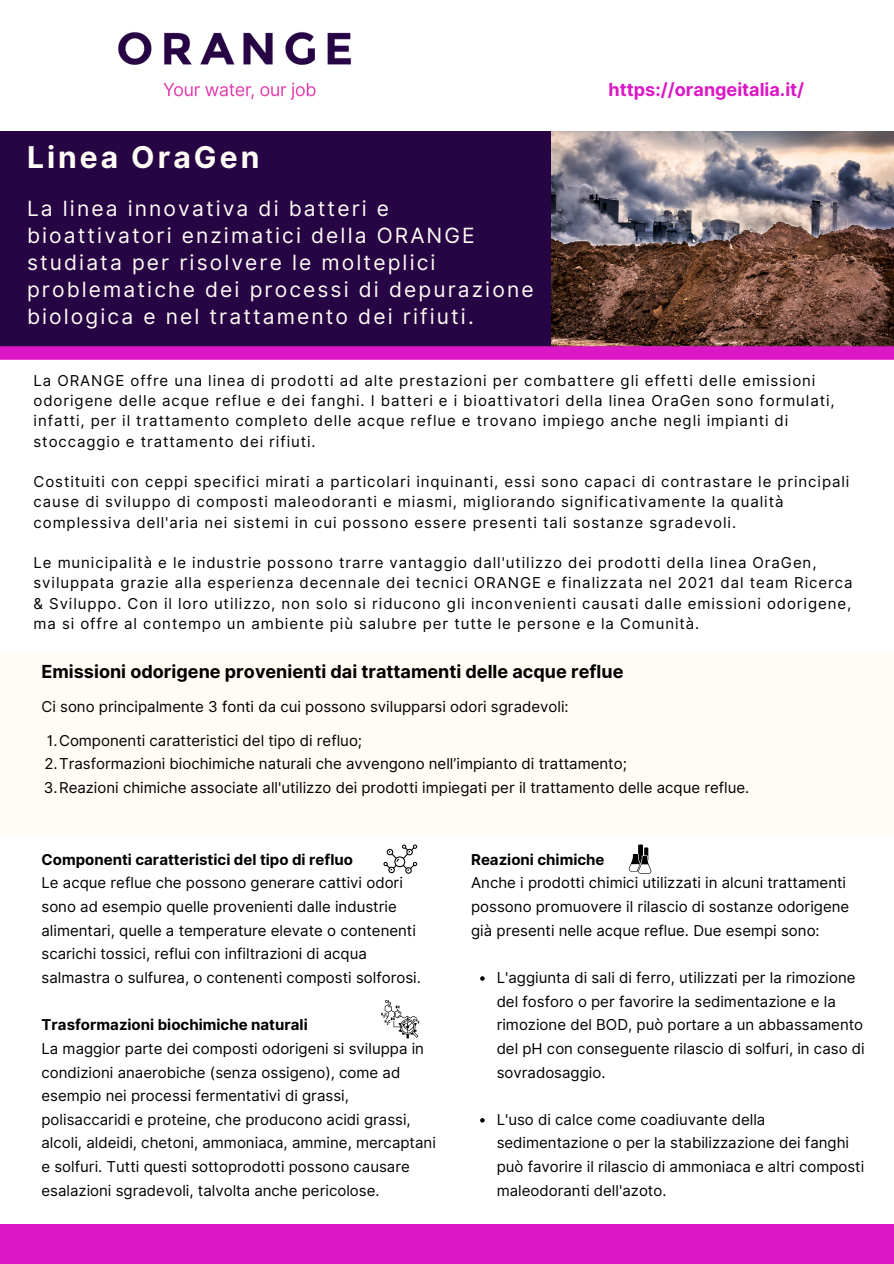
<style>
.page{position:relative;width:894px;height:1264px;background:#fff}
.page>*{position:absolute;margin:0;border:0;box-sizing:border-box;transform-origin:0 0}
.t1{font:700 30px "Inter";letter-spacing:.1em;color:#fffbf5}
.t2{font:21px/27px "Inter";letter-spacing:.1em;color:#fffbf5}
.t3{font:700 18px "Inter";color:#000}
.t4{font:700 18px "Inter";color:#dc17c6}
.t5{font:15px/23.7px "Inter";color:#000}
.t6{font:15px/20.2px "Inter";letter-spacing:.06em;color:#000}
.t7{font:700 15px "Inter";color:#000}
</style>
<div class="page">
<img style="left:550px;top:132px;width:343px;height:214px">
<div style="left:0;top:131px;width:550px;height:222px;background:#270444"></div>
<div style="left:0;top:346px;width:893px;height:14px;background:#dc17c6"></div>
<div style="left:0;top:1224px;width:893px;height:39px;background:#dc17c6"></div>
<div style="left:0;top:652px;width:893px;height:184px;background:#fffbf5"></div>
<svg style="left:480px;top:976px;width:4px;height:4px"></svg>
<svg style="left:480px;top:1118px;width:4px;height:4px"></svg>
<svg style="left:383px;top:844px;width:34px;height:29px"></svg>
<svg style="left:381px;top:1000px;width:38px;height:38px"></svg>
<svg style="left:628px;top:844px;width:23px;height:29px"></svg>
<img style="left:118px;top:32px;width:233px;height:68px">
<p class="t1" style="left:27px;top:139px;width:234px">Linea OraGen</p>
<p class="t2" style="left:27px;top:195px;width:508px">La linea innovativa di batteri e bioattivatori enzimatici della ORANGE studiata per risolvere le molteplici problematiche dei processi di depurazione biologica e nel trattamento dei rifiuti.</p>
<p class="t4" style="left:608px;top:78px;width:197px">https://orangeitalia.it/</p>
<p class="t6" style="left:34px;top:370px;width:802px">La ORANGE offre una linea di prodotti ad alte prestazioni per combattere gli effetti delle emissioni odorigene delle acque reflue e dei fanghi. I batteri e i bioattivatori della linea OraGen sono formulati, infatti, per il trattamento completo delle acque reflue e trovano impiego anche negli impianti di stoccaggio e trattamento dei rifiuti.</p>
<p class="t6" style="left:34px;top:471px;width:817px">Costituiti con ceppi specifici mirati a particolari inquinanti, essi sono capaci di contrastare le principali cause di sviluppo di composti maleodoranti e miasmi, migliorando significativamente la qualità complessiva dell'aria nei sistemi in cui possono essere presenti tali sostanze sgradevoli.</p>
<p class="t6" style="left:34px;top:552px;width:820px">Le municipalità e le industrie possono trarre vantaggio dall'utilizzo dei prodotti della linea OraGen, sviluppata grazie alla esperienza decennale dei tecnici ORANGE e finalizzata nel 2021 dal team Ricerca &amp; Sviluppo. Con il loro utilizzo, non solo si riducono gli inconvenienti causati dalle emissioni odorigene, ma si offre al contempo un ambiente più salubre per tutte le persone e la Comunità.</p>
<p class="t3" style="left:41px;top:661px;width:583px">Emissioni odorigene provenienti dai trattamenti delle acque reflue</p>
<p class="t5" style="left:41px;top:694px;width:528px">Ci sono principalmente 3 fonti da cui possono svilupparsi odori sgradevoli:</p>
<p class="t5" style="left:47px;top:728px;width:317px">1.Componenti caratteristici del tipo di refluo;</p>
<p class="t5" style="left:44px;top:752px;width:584px">2.Trasformazioni biochimiche naturali che avvengono nell’impianto di trattamento;</p>
<p class="t5" style="left:44px;top:775px;width:706px">3.Reazioni chimiche associate all'utilizzo dei prodotti impiegati per il trattamento delle acque reflue.</p>
<p class="t7" style="left:41px;top:850px;width:313px">Componenti caratteristici del tipo di refluo</p>
<p class="t5" style="left:41px;top:871px;width:381px">Le acque reflue che possono generare cattivi odori sono ad esempio quelle provenienti dalle industrie alimentari, quelle a temperature elevate o contenenti scarichi tossici, reflui con infiltrazioni di acqua salmastra o sulfurea, o contenenti composti solforosi.</p>
<p class="t7" style="left:41px;top:1015px;width:268px">Trasformazioni biochimiche naturali</p>
<p class="t5" style="left:41px;top:1036px;width:396px">La maggior parte dei composti odorigeni si sviluppa in condizioni anaerobiche (senza ossigeno), come ad esempio nei processi fermentativi di grassi, polisaccaridi e proteine, che producono acidi grassi, alcoli, aldeidi, chetoni, ammoniaca, ammine, mercaptani e solfuri. Tutti questi sottoprodotti possono causare esalazioni sgradevoli, talvolta anche pericolose.</p>
<p class="t7" style="left:471px;top:850px;width:135px">Reazioni chimiche</p>
<p class="t5" style="left:471px;top:871px;width:379px">Anche i prodotti chimici utilizzati in alcuni trattamenti possono promuovere il rilascio di sostanze odorigene già presenti nelle acque reflue. Due esempi sono:</p>
<p class="t5" style="left:496px;top:965px;width:369px">L'aggiunta di sali di ferro, utilizzati per la rimozione del fosforo o per favorire la sedimentazione e la rimozione del BOD, può portare a un abbassamento del pH con conseguente rilascio di solfuri, in caso di sovradosaggio.</p>
<p class="t5" style="left:496px;top:1107px;width:369px">L'uso di calce come coadiuvante della sedimentazione o per la stabilizzazione dei fanghi può favorire il rilascio di ammoniaca e altri composti maleodoranti dell'azoto.</p>
</div>
